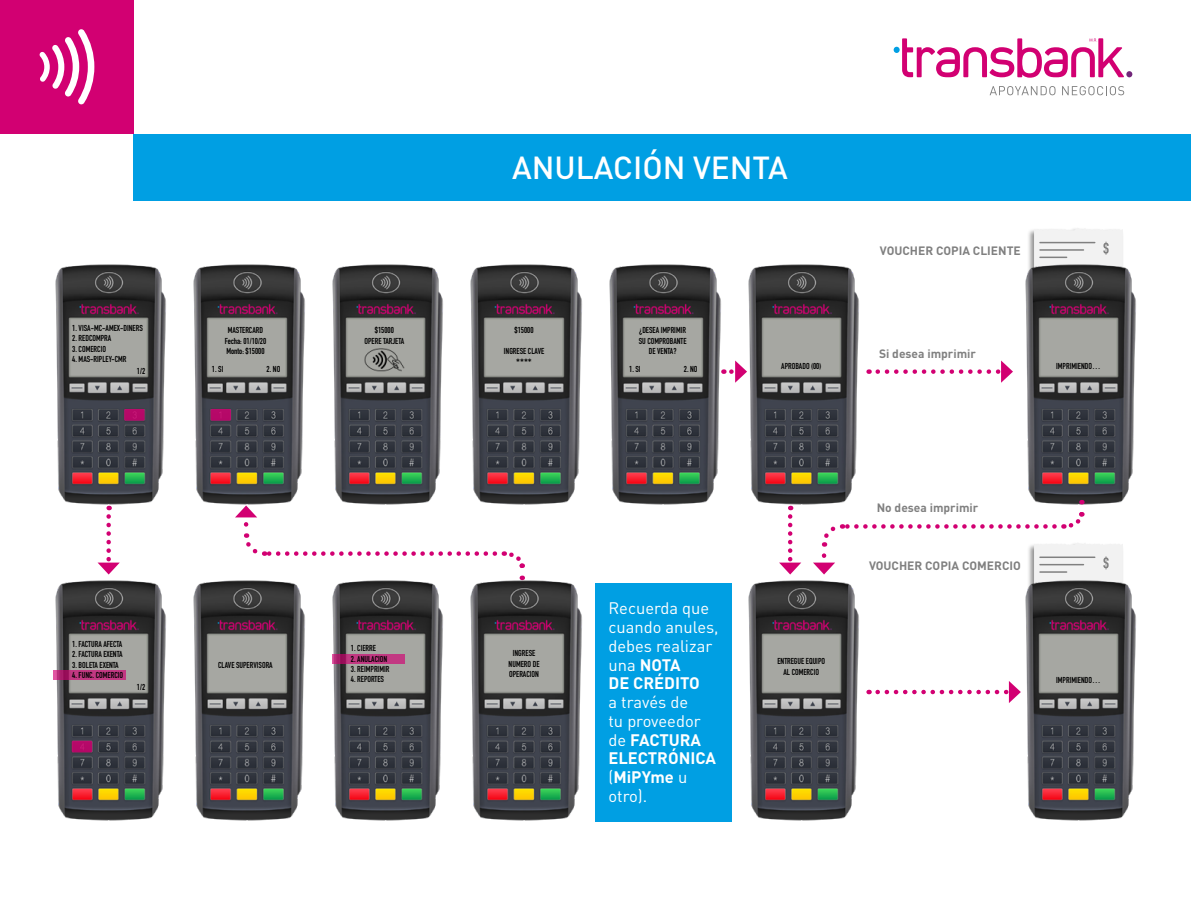
<style>
.page{position:relative;width:1191px;height:915px;background:#fff}
.page>*{position:absolute;margin:0;border:0;box-sizing:border-box;transform-origin:0 0}
.t1{font:500 31.5px "DIN";color:#fff}
.t2{font:16.5px/18.8px "DIN";color:#fff}
.t3{font:700 12px "DIN";color:#808080}
.t4{font:700 10.5px "DIN Condensed";color:#000}
.t5{font:700 8.55px/10.2px "DIN Condensed";color:#000;text-align:center}
.s1{font-weight:700}
</style>
<div class="page">
<svg style="left:989px;top:86px;width:66px;height:9px"></svg>
<svg style="left:1062px;top:86px;width:62px;height:9px"></svg>
<svg style="left:893px;top:38px;width:239px;height:40px"></svg>
<div style="left:134px;top:134px;width:1057px;height:66px;background:#009fe3"></div>
<div style="left:0;top:0;width:134px;height:134px;background:#d20072"></div>
<svg style="left:39px;top:29px;width:55px;height:75px"></svg>
<div style="left:1027px;top:227px;width:97px;height:53px;background:#000;opacity:.42"></div>
<svg style="left:1034px;top:227px;width:89px;height:37px"></svg>
<hr style="left:1040px;top:242px;width:54px;height:1px;background:#808080">
<hr style="left:1040px;top:249px;width:43px;height:1px;background:#808080">
<hr style="left:1040px;top:256px;width:26px;height:2px;background:#808080">
<img style="left:55px;top:264px;width:111px;height:241px">
<img style="left:54px;top:580px;width:112px;height:241px">
<img style="left:609px;top:264px;width:112px;height:241px">
<img style="left:193px;top:264px;width:112px;height:241px">
<img style="left:193px;top:580px;width:112px;height:241px">
<img style="left:748px;top:264px;width:111px;height:241px">
<img style="left:332px;top:264px;width:111px;height:241px">
<img style="left:332px;top:580px;width:111px;height:241px">
<img style="left:470px;top:264px;width:112px;height:241px">
<img style="left:470px;top:580px;width:112px;height:241px">
<img style="left:1025px;top:264px;width:111px;height:236px">
<svg style="left:877px;top:360px;width:136px;height:22px"></svg>
<svg style="left:731px;top:360px;width:16px;height:22px"></svg>
<img style="left:364px;top:348px;width:40px;height:23px">
<div style="left:124px;top:409px;width:21px;height:11px;background:#b60868"></div>
<div style="left:72px;top:740px;width:20px;height:12px;background:#b60868"></div>
<div style="left:210px;top:409px;width:21px;height:11px;background:#b50868"></div>
<img style="left:748px;top:580px;width:111px;height:241px">
<img style="left:1025px;top:583px;width:111px;height:238px">
<svg style="left:877px;top:681px;width:143px;height:21px"></svg>
<svg style="left:779px;top:516px;width:22px;height:58px"></svg>
<svg style="left:98px;top:516px;width:22px;height:58px"></svg>
<svg style="left:813px;top:499px;width:310px;height:88px"></svg>
<svg style="left:502px;top:551px;width:23px;height:29px"></svg>
<svg style="left:244px;top:533px;width:251px;height:23px"></svg>
<svg style="left:235px;top:505px;width:22px;height:19px"></svg>
<div style="left:595px;top:583px;width:137px;height:238px;background:#009fe3"></div>
<svg style="left:53px;top:669px;width:73px;height:10px"></svg>
<svg style="left:332px;top:653px;width:72px;height:10px"></svg>
<h1 class="t1" style="left:512px;top:147px;width:277px">ANULACIÓN VENTA</h1>
<h3 class="t3" style="left:880px;top:243px;width:142px">VOUCHER COPIA CLIENTE</h3>
<p class="t5" style="left:72px;top:323px;width:72px">1. VISA-MC-AMEX-DINERS</p>
<p class="t5" style="left:72px;top:333px;width:41px">2. REDCOMPRA</p>
<p class="t5" style="left:72px;top:343px;width:35px">3. COMERCIO</p>
<p class="t5" style="left:72px;top:353px;width:56px">4. MAS-RIPLEY-CMR</p>
<p class="t5" style="left:137px;top:366px;width:10px">1/2</p>
<p class="t5" style="left:364px;top:325px;width:41px">$15000<br>OPERE TARJETA</p>
<p class="t5" style="left:514px;top:325px;width:20px">$15000</p>
<p class="t5" style="left:504px;top:345px;width:42px">INGRESE CLAVE</p>
<p class="t4" style="left:516px;top:355px;width:17px">****</p>
<p class="t5" style="left:225px;top:325px;width:43px">MASTERCARD<br>Fecha: 01/10/20<br>Monto: $15000</p>
<p class="t5" style="left:638px;top:325px;width:49px">¿DESEA IMPRIMIR<br>SU COMPROBANTE<br>DE VENTA?</p>
<h3 class="t3" style="left:879px;top:346px;width:98px">Si desea imprimir</h3>
<p class="t5" style="left:212px;top:363px;width:13px">1. SI</p>
<p class="t5" style="left:267px;top:363px;width:15px">2. NO</p>
<p class="t5" style="left:629px;top:363px;width:13px">1. SI</p>
<p class="t5" style="left:684px;top:363px;width:15px">2. NO</p>
<p class="t5" style="left:781px;top:361px;width:42px">APROBADO (00)</p>
<p class="t5" style="left:1056px;top:361px;width:46px">IMPRIMIENDO…</p>
<h3 class="t3" style="left:876px;top:499px;width:103px">No desea imprimir</h3>
<h3 class="t3" style="left:869px;top:557px;width:153px">VOUCHER COPIA COMERCIO</h3>
<p class="t5" style="left:72px;top:638px;width:52px">1. FACTURA AFECTA</p>
<p class="t5" style="left:72px;top:649px;width:52px">2. FACTURA EXENTA</p>
<p class="t5" style="left:72px;top:659px;width:48px">3. BOLETA EXENTA</p>
<p class="t5" style="left:72px;top:669px;width:52px">4. FUNC. COMERCIO</p>
<p class="t5" style="left:137px;top:681px;width:10px">1/2</p>
<p class="t5" style="left:218px;top:659px;width:56px">CLAVE SUPERVISORA</p>
<p class="t5" style="left:351px;top:643px;width:27px">1. CIERRE</p>
<p class="t5" style="left:351px;top:653px;width:38px">2. ANULACION</p>
<p class="t5" style="left:351px;top:663px;width:40px">3. REIMPRIMIR</p>
<p class="t5" style="left:351px;top:673px;width:35px">4. REPORTES</p>
<p class="t5" style="left:508px;top:648px;width:32px">INGRESE<br>NUMERO DE<br>OPERACION</p>
<h2 class="t2" style="left:608px;top:598px;width:112px">Recuerda que cuando anules, debes realizar una <span class="s1">NOTA<br>DE CRÉDITO</span></h2>
<h2 class="t2" style="left:608px;top:692px;width:109px">a través de<br>tu proveedor de <span class="s1">FACTURA<br>ELECTRÓNICA </span>(<span class="s1">MiPYme</span> u otro).</h2>
<p class="t5" style="left:777px;top:656px;width:49px">ENTREGUE EQUIPO<br>AL COMERCIO</p>
<p class="t5" style="left:1056px;top:674px;width:46px">IMPRIMIENDO…</p>
</div>
